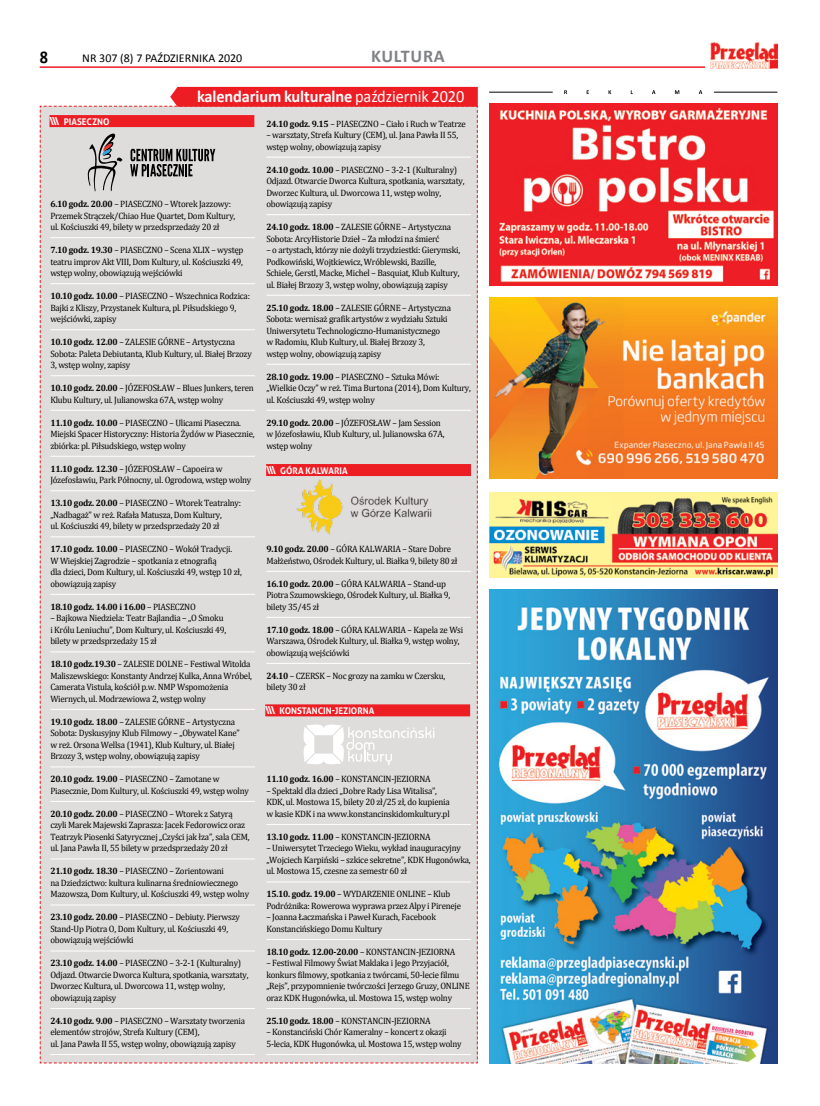
<style>
.page{position:relative;width:820px;height:1106px;background:#fff}
.page>*{position:absolute;margin:0;border:0;box-sizing:border-box;transform-origin:0 0}
.t1{font:700 18px "Calibri";letter-spacing:.04em;color:#808285}
.t2{font:700 18px "Calibri";color:#000;scale:.9 1}
.t3{font:700 17px "Calibri";letter-spacing:-.005em;color:#fff;scale:.96 1}
.t4{font:12px "Calibri";color:#000}
.t5{font:9.2px/11.5px "Cambria";letter-spacing:-.025em;color:#000;scale:.96 1}
.t6{font:700 9.2px "Cambria";letter-spacing:-.025em;color:#000;scale:.96 1}
.t7{font:700 9.2px "Aller";color:#fff;scale:.96 1}
.s1{font-weight:400}
.s2{font-size:11px}
.s3{font-weight:700}
</style>
<div class="page">
<hr style="left:40px;top:66px;width:737px;height:2px;background:#ed1d24">
<div style="left:705px;top:42px;width:72px;height:26px;background:#fff"></div>
<img style="left:710px;top:42px;width:67px;height:26px">
<img style="left:489px;top:297px;width:288px;height:181px">
<img style="left:489px;top:590px;width:288px;height:473px">
<div style="left:40px;top:87px;width:437px;height:976px;background:#dfdddc"></div>
<div style="left:265px;top:704px;width:205px;height:12px;background:#ed1d24"></div>
<div style="left:266px;top:464px;width:205px;height:12px;background:#ed1d24"></div>
<img style="left:291px;top:476px;width:150px;height:59px">
<img style="left:489px;top:492px;width:287px;height:85px">
<img style="left:489px;top:103px;width:288px;height:182px">
<svg style="left:564px;top:90px;width:138px;height:4px"></svg>
<hr style="left:489px;top:92px;width:63px;height:1px;background:#000">
<hr style="left:713px;top:92px;width:64px;height:1px;background:#000">
<h1 class="t2" style="left:40px;top:45px;width:11px">8</h1>
<h3 class="t4" style="left:82px;top:51px;width:161px">NR 307 (8) 7 PAŹDZIERNIKA 2020</h3>
<h1 class="t1" style="left:371px;top:45px;width:75px">KULTURA</h1>
<h2 class="t3" style="left:197px;top:85px;width:280px">kalendarium kulturalne <span class="s1">październik 2020</span></h2>
<p class="t7" style="left:49px;top:116px;width:64px"><span class="s2">\\\</span> PIASECZNO</p>
<p class="t5" style="left:50px;top:198px;width:194px"><span class="s3">6.10 godz. 20.00</span> – PIASECZNO – Wtorek Jazzowy:<br>Przemek Strączek/Chiao Hue Quartet, Dom Kultury, ul. Kościuszki 49, bilety w przedsprzedaży 20 zł</p>
<p class="t5" style="left:50px;top:244px;width:202px;text-align:justify"><span class="s3">7.10 godz. 19.30</span> – PIASECZNO – Scena XLIX – występ teatru improv Akt VIII, Dom Kultury, ul. Kościuszki 49, wstęp wolny, obowiązują wejściówki</p>
<p class="t5" style="left:50px;top:290px;width:209px"><span class="s3">10.10 godz. 10.00</span> – PIASECZNO – Wszechnica Rodzica:<br>Bajki z Kliszy, Przystanek Kultura, pl. Piłsudskiego 9, wejściówki, zapisy</p>
<p class="t5" style="left:50px;top:336px;width:211px"><span class="s3">10.10 godz. 12.00</span> – ZALESIE GÓRNE – Artystyczna<br>Sobota: Paleta Debiutanta, Klub Kultury, ul. Białej Brzozy<br>3, wstęp wolny, zapisy</p>
<p class="t5" style="left:50px;top:382px;width:213px"><span class="s3">10.10 godz. 20.00</span> – JÓZEFOSŁAW – Blues Junkers, teren<br>Klubu Kultury, ul. Julianowska 67A, wstęp wolny</p>
<p class="t5" style="left:50px;top:417px;width:214px"><span class="s3">11.10 godz. 10.00</span> – PIASECZNO – Ulicami Piaseczna.<br>Miejski Spacer Historyczny: Historia Żydów w Piasecznie, zbiórka: pl. Piłsudskiego, wstęp wolny</p>
<p class="t5" style="left:50px;top:463px;width:211px"><span class="s3">11.10 godz. 12.30</span> – JÓZEFOSŁAW – Capoeira w<br>Józefosławiu, Park Północny, ul. Ogrodowa, wstęp wolny</p>
<p class="t5" style="left:50px;top:497px;width:200px"><span class="s3">13.10 godz. 20.00</span> – PIASECZNO – Wtorek Teatralny: „Nadbagaż” w reż. Rafała Matusza, Dom Kultury,<br>ul. Kościuszki 49, bilety w przedsprzedaży 20 zł</p>
<p class="t5" style="left:50px;top:543px;width:201px"><span class="s3">17.10 godz. 10.00</span> – PIASECZNO – Wokół Tradycji.<br>W Wiejskiej Zagrodzie – spotkania z etnografią<br>dla dzieci, Dom Kultury, ul. Kościuszki 49, wstęp 10 zł, obowiązują zapisy</p>
<p class="t6" style="left:50px;top:600px;width:153px">18.10 godz. 14.00 i 16.00 <span class="s1">– PIASECZNO</span></p>
<p class="t5" style="left:50px;top:612px;width:185px">– Bajkowa Niedziela: Teatr Bajlandia – „O Smoku i Królu Leniuchu”, Dom Kultury, ul. Kościuszki 49, bilety w przedsprzedaży 15 zł</p>
<p class="t5" style="left:50px;top:658px;width:211px"><span class="s3">18.10 godz.19.30</span> – ZALESIE DOLNE – Festiwal Witolda Maliszewskiego: Konstanty Andrzej Kulka, Anna Wróbel, Camerata Vistula, kościół p.w. NMP Wspomożenia Wiernych, ul. Modrzewiowa 2, wstęp wolny</p>
<p class="t5" style="left:50px;top:716px;width:199px"><span class="s3">19.10 godz. 18.00</span> – ZALESIE GÓRNE – Artystyczna Sobota: Dyskusyjny Klub Filmowy – „Obywatel Kane” w reż. Orsona Wellsa (1941), Klub Kultury, ul. Białej Brzozy 3, wstęp wolny, obowiązują zapisy</p>
<p class="t5" style="left:50px;top:773px;width:208px"><span class="s3">20.10 godz. 19.00</span> – PIASECZNO – Zamotane w<br>Piasecznie, Dom Kultury, ul. Kościuszki 49, wstęp wolny</p>
<p class="t5" style="left:50px;top:808px;width:209px"><span class="s3">20.10 godz. 20.00</span> – PIASECZNO – Wtorek z Satyrą czyli Marek Majewski Zaprasza: Jacek Fedorowicz oraz Teatrzyk Piosenki Satyrycznej „Czyści jak łza”, sala CEM, ul. Jana Pawła II, 55 bilety w przedsprzedaży 20 zł</p>
<p class="t5" style="left:50px;top:865px;width:208px"><span class="s3">21.10 godz. 18.30</span> – PIASECZNO – Zorientowani<br>na Dziedzictwo: kultura kulinarna średniowiecznego<br>Mazowsza, Dom Kultury, ul. Kościuszki 49, wstęp wolny</p>
<p class="t5" style="left:50px;top:911px;width:199px"><span class="s3">23.10 godz. 20.00</span> – PIASECZNO – Debiuty. Pierwszy<br>Stand-Up Piotra O, Dom Kultury, ul. Kościuszki 49, obowiązują wejściówki</p>
<p class="t5" style="left:50px;top:957px;width:208px"><span class="s3">23.10 godz. 14.00</span> – PIASECZNO – 3-2-1 (Kulturalny)<br>Odjazd. Otwarcie Dworca Kultura, spotkania, warsztaty, Dworzec Kultura, ul. Dworcowa 11, wstęp wolny, obowiązują zapisy</p>
<p class="t5" style="left:50px;top:1015px;width:204px"><span class="s3">24.10 godz. 9.00</span> – PIASECZNO – Warsztaty tworzenia elementów strojów, Strefa Kultury (CEM),<br>ul. Jana Pawła II 55, wstęp wolny, obowiązują zapisy</p>
<p class="t5" style="left:266px;top:118px;width:209px"><span class="s3">24.10 godz. 9.15</span> – PIASECZNO – Ciało i Ruch w Teatrze</p>
<p class="t5" style="left:266px;top:129px;width:201px">– warsztaty, Strefa Kultury (CEM), ul. Jana Pawła II 55, wstęp wolny, obowiązują zapisy</p>
<p class="t5" style="left:266px;top:164px;width:208px"><span class="s3">24.10 godz. 10.00</span> – PIASECZNO – 3-2-1 (Kulturalny)<br>Odjazd. Otwarcie Dworca Kultura, spotkania, warsztaty, Dworzec Kultura, ul. Dworcowa 11, wstęp wolny, obowiązują zapisy</p>
<p class="t5" style="left:266px;top:221px;width:194px"><span class="s3">24.10 godz. 18.00</span> – ZALESIE GÓRNE – Artystyczna<br>Sobota: ArcyHistorie Dzieł – Za młodzi na śmierć</p>
<p class="t5" style="left:266px;top:244px;width:203px">– o artystach, którzy nie dożyli trzydziestki: Gierymski, Podkowiński, Wojtkiewicz, Wróblewski, Bazille, Schiele, Gerstl, Macke, Michel – Basquiat, Klub Kultury, ul. Białej Brzozy 3, wstęp wolny, obowiązują zapisy</p>
<p class="t5" style="left:266px;top:302px;width:194px"><span class="s3">25.10 godz. 18.00</span> – ZALESIE GÓRNE – Artystyczna Sobota: wernisaż grafik artystów z wydziału Sztuki Uniwersytetu Technologiczno-Humanistycznego<br>w Radomiu, Klub Kultury, ul. Białej Brzozy 3,<br>wstęp wolny, obowiązują zapisy</p>
<p class="t5" style="left:266px;top:371px;width:214px"><span class="s3">28.10 godz. 19.00</span> – PIASECZNO – Sztuka Mówi: „Wielkie Oczy” w reż. Tima Burtona (2014), Dom Kultury, ul. Kościuszki 49, wstęp wolny</p>
<p class="t5" style="left:266px;top:417px;width:187px"><span class="s3">29.10 godz. 20.00</span> – JÓZEFOSŁAW – Jam Session w Józefosławiu, Klub Kultury, ul. Julianowska 67A, wstęp wolny</p>
<p class="t7" style="left:266px;top:465px;width:86px"><span class="s2">\\\</span> GÓRA KALWARIA</p>
<p class="t5" style="left:266px;top:543px;width:201px"><span class="s3">9.10 godz. 20.00</span> – GÓRA KALWARIA – Stare Dobre<br>Małżeństwo, Ośrodek Kultury, ul. Białka 9, bilety 80 zł</p>
<p class="t5" style="left:266px;top:578px;width:193px"><span class="s3">16.10 godz. 20.00</span> – GÓRA KALWARIA – Stand-up<br>Piotra Szumowskiego, Ośrodek Kultury, ul. Białka 9, bilety 35/45 zł</p>
<p class="t5" style="left:266px;top:624px;width:206px"><span class="s3">17.10 godz. 18.00</span> – GÓRA KALWARIA – Kapela ze Wsi<br>Warszawa, Ośrodek Kultury, ul. Białka 9, wstęp wolny, obowiązują wejściówki</p>
<p class="t5" style="left:266px;top:670px;width:188px"><span class="s3">24.10</span> – CZERSK – Noc grozy na zamku w Czersku, bilety 30 zł</p>
<p class="t7" style="left:265px;top:705px;width:115px"><span class="s2">\\\</span> KONSTANCIN-JEZIORNA</p>
<p class="t5" style="left:266px;top:773px;width:173px"><span class="s3">11.10 godz. 16.00</span> – KONSTANCIN-JEZIORNA</p>
<p class="t5" style="left:266px;top:785px;width:192px">– Spektakl dla dzieci „Dobre Rady Lisa Witalisa”,<br>KDK, ul. Mostowa 15, bilety 20 zł/25 zł, do kupienia w kasie KDK i na www.konstancinskidomkultury.pl</p>
<p class="t5" style="left:266px;top:831px;width:173px"><span class="s3">13.10 godz. 11.00</span> – KONSTANCIN-JEZIORNA</p>
<p class="t5" style="left:266px;top:842px;width:214px">– Uniwersytet Trzeciego Wieku, wykład inauguracyjny „Wojciech Karpiński – szkice sekretne”, KDK Hugonówka, ul. Mostowa 15, czesne za semestr 60 zł</p>
<p class="t5" style="left:266px;top:888px;width:204px"><span class="s3">15.10. godz. 19.00</span> – WYDARZENIE ONLINE – Klub<br>Podróżnika: Rowerowa wyprawa przez Alpy i Pireneje</p>
<p class="t5" style="left:266px;top:911px;width:178px">– Joanna Łaczmańska i Paweł Kurach, Facebook<br>Konstancińskiego Domu Kultury</p>
<p class="t6" style="left:266px;top:945px;width:198px">18.10 godz. 12.00-20.00 <span class="s1">– KONSTANCIN-JEZIORNA</span></p>
<p class="t5" style="left:266px;top:957px;width:213px">– Festiwal Filmowy Świat Maklaka i Jego Przyjaciół, konkurs filmowy, spotkania z twórcami, 50-lecie filmu „Rejs”, przypomnienie twórczości Jerzego Gruzy, ONLINE oraz KDK Hugonówka, ul. Mostowa 15, wstęp wolny</p>
<p class="t5" style="left:266px;top:1015px;width:173px"><span class="s3">25.10 godz. 18.00</span> – KONSTANCIN-JEZIORNA</p>
<p class="t5" style="left:266px;top:1026px;width:205px">– Konstanciński Chór Kameralny – koncert z okazji<br>5-lecia, KDK Hugonówka, ul. Mostowa 15, wstęp wolny</p>
</div>
